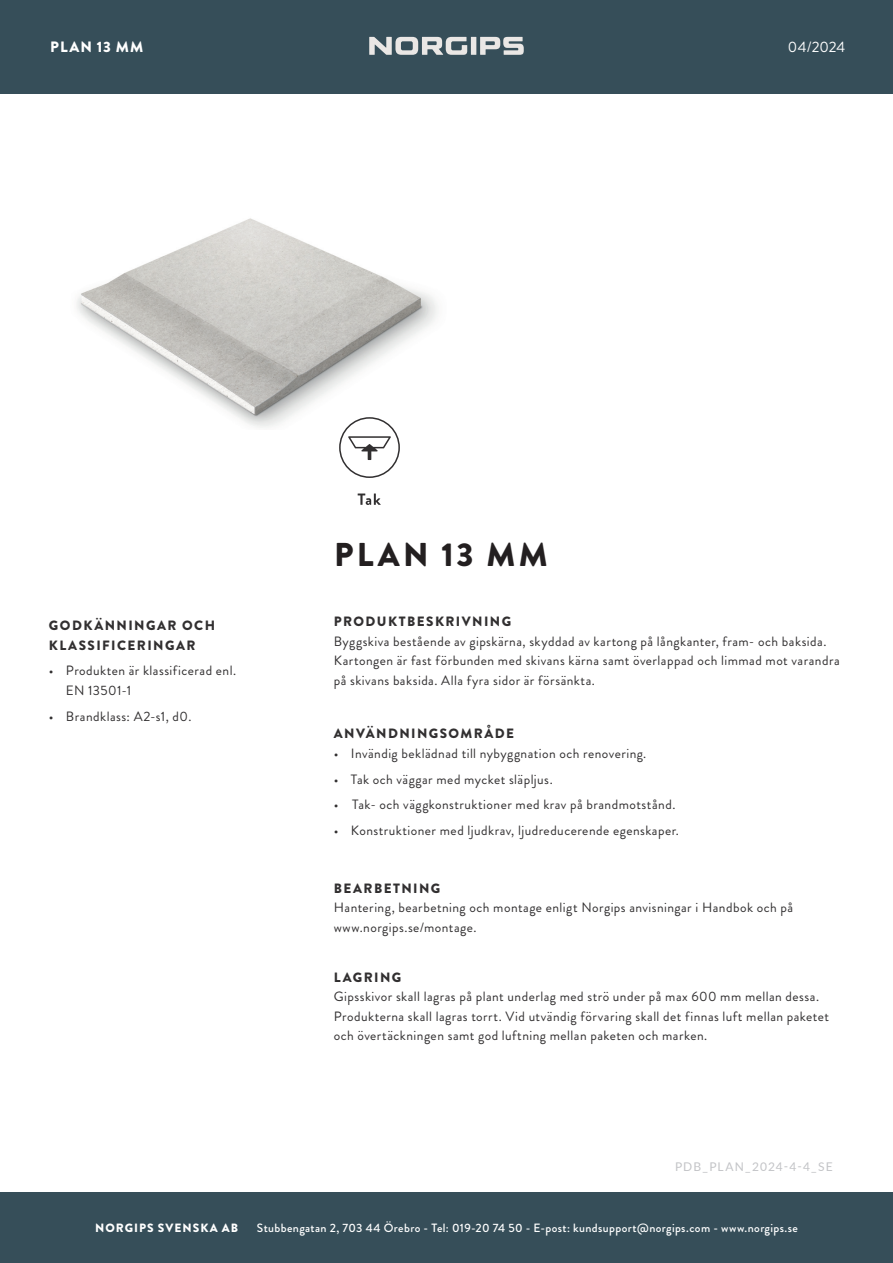
<style>
.page{position:relative;width:893px;height:1263px;background:#fff}
.page>*{position:absolute;margin:0;border:0;box-sizing:border-box;transform-origin:0 0}
.Avsnittsmal_1{font:900 33px "Brandon Grotesque";letter-spacing:.1em;color:#231f20}
.t1{font:900 15px "Brandon Grotesque";letter-spacing:.07em;color:#fff}
.Brødtekst{font:15px "Brandon Grotesque";letter-spacing:-.005em;color:#fff}
.Avsnittsmal_1-2{font:13.5px/19.5px "Brandon Grotesque";letter-spacing:.035em;color:#312f30}
.Avsnittsmal_1-3{font:900 13.5px/19.5px "Brandon Grotesque";letter-spacing:.105em;color:#312f30}
.t2{font:500 12px "Brandon Grotesque";letter-spacing:.03em;color:#fff}
.Avsnittsmal_1-4{font:12px "Lato";letter-spacing:.09em;color:#c3c4c7}
.t3{font:900 12px "Brandon Grotesque";letter-spacing:.08em;color:#fff}
.s1{font-weight:900}
</style>
<div class="page">
<div style="left:0;top:0;width:893px;height:94px;background:#364e59"></div>
<div style="left:0;top:1192px;width:893px;height:71px;background:#364e59"></div>
<div style="left:471px;top:37px;width:5px;height:18px;background:#eae7e5"></div>
<svg style="left:480px;top:37px;width:44px;height:18px"></svg>
<svg style="left:369px;top:37px;width:98px;height:18px"></svg>
<img style="left:76px;top:218px;width:361px;height:210px">
<svg style="left:339px;top:417px;width:61px;height:61px"></svg>
<svg style="left:358px;top:493px;width:23px;height:12px"></svg>
<p class="t1" style="left:50px;top:36px;width:95px">PLAN 13 MM</p>
<p class="Brødtekst" style="left:788px;top:37px;width:59px">04/2024</p>
<p class="Avsnittsmal_1-3" style="left:49px;top:616px;width:168px">GODKÄNNINGAR OCH<br>KLASSIFICERINGAR</p>
<p class="Avsnittsmal_1-2" style="left:66px;top:661px;width:172px;text-indent:-17px">• Produkten är klassificerad enl.<br>EN 13501-1</p>
<p class="Avsnittsmal_1-2" style="left:49px;top:707px;width:144px">• Brandklass: A2-s1, d0.</p>
<p class="Avsnittsmal_1" style="left:334px;top:531px;width:215px">PLAN 13 MM</p>
<p class="Avsnittsmal_1-2" style="left:334px;top:612px;width:507px"><span class="s1">PRODUKTBESKRIVNING<br></span>Byggskiva bestående av gipskärna, skyddad av kartong på långkanter, fram- och baksida.<br>Kartongen är fast förbunden med skivans kärna samt överlappad och limmad mot varandra på skivans baksida. Alla fyra sidor är försänkta.</p>
<p class="Avsnittsmal_1-3" style="left:334px;top:724px;width:182px">ANVÄNDNINGSOMRÅDE</p>
<p class="Avsnittsmal_1-2" style="left:334px;top:743px;width:314px">• Invändig beklädnad till nybyggnation och renovering.</p>
<p class="Avsnittsmal_1-2" style="left:334px;top:769px;width:220px">• Tak och väggar med mycket släpljus.</p>
<p class="Avsnittsmal_1-2" style="left:334px;top:795px;width:343px">• Tak- och väggkonstruktioner med krav på brandmotstånd.</p>
<p class="Avsnittsmal_1-2" style="left:334px;top:821px;width:347px">• Konstruktioner med ljudkrav, ljudreducerende egenskaper.</p>
<p class="Avsnittsmal_1-2" style="left:334px;top:878px;width:461px"><span class="s1">BEARBETNING<br></span>Hantering, bearbetning och montage enligt Norgips anvisningar i Handbok och på www.norgips.se/montage.</p>
<p class="Avsnittsmal_1-2" style="left:334px;top:967px;width:497px"><span class="s1">LAGRING<br></span>Gipsskivor skall lagras på plant underlag med strö under på max 600 mm mellan dessa.<br>Produkterna skall lagras torrt. Vid utvändig förvaring skall det finnas luft mellan paketet och övertäckningen samt god luftning mellan paketen och marken.</p>
<p class="Avsnittsmal_1-4" style="left:675px;top:1158px;width:159px">PDB_PLAN_2024-4-4_SE</p>
<p class="t3" style="left:95px;top:1219px;width:144px">NORGIPS SVENSKA AB</p>
<p class="t2" style="left:257px;top:1219px;width:542px">Stubbengatan 2, 703 44 Örebro - Tel: 019-20 74 50 - E-post: kundsupport@norgips.com - www.norgips.se</p>
</div>
